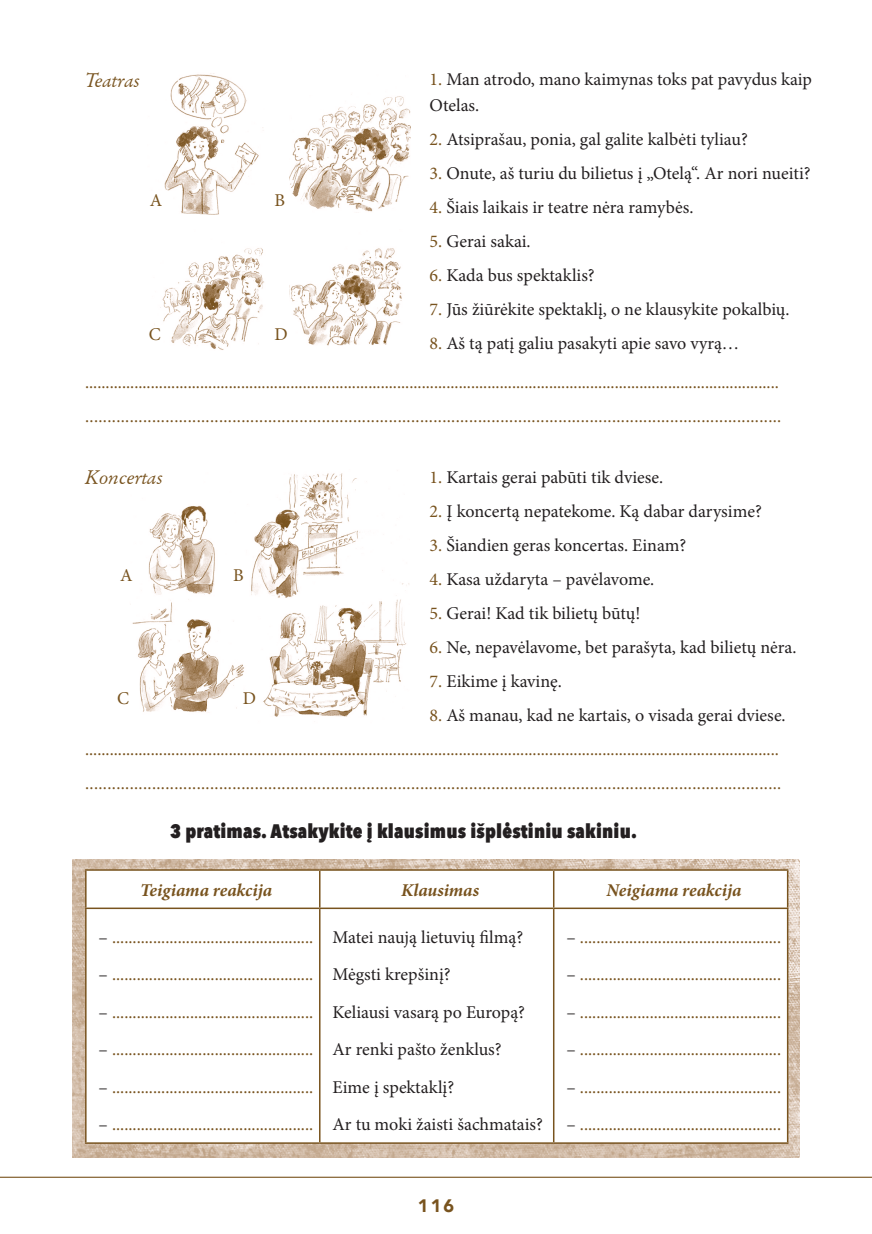
<style>
.page{position:relative;width:872px;height:1234px;background:#fff}
.page>*{position:absolute;margin:0;border:0;box-sizing:border-box;transform-origin:0 0}
.PAVADINIMAI{font:800 19.5px "Avenir Next Condensed";letter-spacing:.01em;color:#231f20}
.zodziai_po_pavyzdzia{font:19.5px "MC Garamond Original Italic";color:#78531e}
.UZDUOTYS-2_rudi_ir_t{font:18px "Minion Pro";color:#78531e}
.UZDUOTYS{font:18px/25.5px "Minion Pro";color:#231f20}
.UZDUOTIS-2_rudi{font:18px "Minion Pro";color:#231f20}
.lenteles_galvos{font:italic 700 18px "Minion Pro";letter-spacing:-.005em;color:#78531e}
.t1{font:900 18px "Avenir";color:#78531e}
.s1{color:#78531e}
.s2{color:#231f20}
</style>
<div class="page">
<hr style="left:0;top:1176px;width:872px;height:1px;background:#78531e">
<img style="left:72px;top:859px;width:727px;height:297px">
<img style="left:164px;top:73px;width:99px;height:141px">
<img style="left:290px;top:96px;width:121px;height:116px">
<img style="left:132px;top:473px;width:277px;height:244px">
<img style="left:160px;top:248px;width:104px;height:102px">
<img style="left:290px;top:248px;width:112px;height:98px">
<svg style="left:87px;top:870px;width:700px;height:271px"></svg>
<hr style="left:85px;top:870px;width:2px;height:37px;background:#78531e">
<hr style="left:85px;top:869px;width:235px;height:1px;background:#78531e">
<hr style="left:320px;top:869px;width:234px;height:1px;background:#78531e">
<hr style="left:554px;top:869px;width:234px;height:1px;background:#78531e">
<hr style="left:319px;top:870px;width:1px;height:37px;background:#78531e">
<hr style="left:553px;top:870px;width:1px;height:37px;background:#78531e">
<hr style="left:787px;top:870px;width:1px;height:37px;background:#78531e">
<hr style="left:85px;top:908px;width:2px;height:233px;background:#78531e">
<hr style="left:85px;top:907px;width:235px;height:1px;background:#78531e">
<hr style="left:320px;top:907px;width:234px;height:1px;background:#78531e">
<hr style="left:554px;top:907px;width:234px;height:1px;background:#78531e">
<hr style="left:319px;top:908px;width:1px;height:233px;background:#78531e">
<hr style="left:553px;top:908px;width:1px;height:233px;background:#78531e">
<hr style="left:787px;top:908px;width:1px;height:233px;background:#78531e">
<hr style="left:85px;top:1141px;width:235px;height:2px;background:#78531e">
<hr style="left:320px;top:1141px;width:234px;height:2px;background:#78531e">
<hr style="left:554px;top:1141px;width:234px;height:2px;background:#78531e">
<p class="zodziai_po_pavyzdzia" style="left:85px;top:68px;width:57px">Teatras</p>
<p class="UZDUOTYS" style="left:429px;top:67px;width:384px"><span class="s1">1.</span> Man atrodo, mano kaimynas toks pat pavydus kaip<br>Otelas.</p>
<p class="UZDUOTYS" style="left:429px;top:126px;width:320px"><span class="s1">2.</span> Atsiprašau, ponia, gal galite kalbėti tyliau?</p>
<p class="UZDUOTYS" style="left:429px;top:160px;width:382px"><span class="s1">3.</span> Onute, aš turiu du bilietus į „Otelą“. Ar nori nueiti?</p>
<p class="UZDUOTYS" style="left:429px;top:194px;width:265px"><span class="s1">4.</span> Šiais laikais ir teatre nėra ramybės.</p>
<p class="UZDUOTYS" style="left:429px;top:228px;width:103px"><span class="s1">5.</span> Gerai sakai.</p>
<p class="UZDUOTYS" style="left:429px;top:262px;width:167px"><span class="s1">6.</span> Kada bus spektaklis?</p>
<p class="UZDUOTYS" style="left:429px;top:296px;width:361px"><span class="s1">7.</span> Jūs žiūrėkite spektaklį, o ne klausykite pokalbių.</p>
<p class="UZDUOTYS" style="left:429px;top:330px;width:311px"><span class="s1">8.</span> Aš tą patį galiu pasakyti apie savo vyrą…</p>
<p class="UZDUOTYS-2_rudi_ir_t" style="left:85px;top:370px;width:695px">.........................................................................................................................................................................</p>
<p class="UZDUOTYS-2_rudi_ir_t" style="left:85px;top:404px;width:698px">............................................................................................................................................................</p>
<p class="UZDUOTYS-2_rudi_ir_t" style="left:150px;top:188px;width:14px">A</p>
<p class="UZDUOTYS-2_rudi_ir_t" style="left:274px;top:188px;width:12px">B</p>
<p class="UZDUOTYS-2_rudi_ir_t" style="left:149px;top:322px;width:13px">C</p>
<p class="UZDUOTYS-2_rudi_ir_t" style="left:274px;top:322px;width:15px">D</p>
<p class="UZDUOTIS-2_rudi" style="left:429px;top:465px;width:235px"><span class="s1">1.</span> Kartais gerai pabūti tik dviese.</p>
<p class="UZDUOTIS-2_rudi" style="left:429px;top:499px;width:334px"><span class="s1">2.</span> Į koncertą nepatekome. Ką dabar darysime?</p>
<p class="UZDUOTIS-2_rudi" style="left:429px;top:533px;width:258px"><span class="s1">3.</span> Šiandien geras koncertas. Einam?</p>
<p class="UZDUOTIS-2_rudi" style="left:429px;top:567px;width:226px"><span class="s1">4.</span> Kasa uždaryta – pavėlavome.</p>
<p class="UZDUOTIS-2_rudi" style="left:429px;top:601px;width:212px"><span class="s1">5.</span> Gerai! Kad tik bilietų būtų!</p>
<p class="UZDUOTIS-2_rudi" style="left:429px;top:635px;width:368px"><span class="s1">6.</span> Ne, nepavėlavome, bet parašyta, kad bilietų nėra.</p>
<p class="UZDUOTIS-2_rudi" style="left:429px;top:669px;width:134px"><span class="s1">7.</span> Eikime į kavinę.</p>
<p class="UZDUOTIS-2_rudi" style="left:429px;top:703px;width:357px"><span class="s1">8.</span> Aš manau, kad ne kartais, o visada gerai dviese.</p>
<p class="UZDUOTYS-2_rudi_ir_t" style="left:85px;top:737px;width:695px">.........................................................................................................................................................................</p>
<p class="UZDUOTYS-2_rudi_ir_t" style="left:85px;top:771px;width:698px">............................................................................................................................................................</p>
<p class="PAVADINIMAI" style="left:170px;top:818px;width:468px">3 pratimas. Atsakykite į klausimus išplėstiniu sakiniu.</p>
<p class="zodziai_po_pavyzdzia" style="left:85px;top:465px;width:80px">Koncertas</p>
<p class="UZDUOTYS-2_rudi_ir_t" style="left:120px;top:563px;width:14px">A</p>
<p class="UZDUOTYS-2_rudi_ir_t" style="left:233px;top:563px;width:12px">B</p>
<p class="UZDUOTYS-2_rudi_ir_t" style="left:117px;top:686px;width:13px">C</p>
<p class="UZDUOTYS-2_rudi_ir_t" style="left:243px;top:686px;width:15px">D</p>
<p class="lenteles_galvos" style="left:140px;top:876px;width:133px">Teigiama reakcija</p>
<p class="lenteles_galvos" style="left:401px;top:876px;width:80px">Klausimas</p>
<p class="lenteles_galvos" style="left:606px;top:876px;width:136px">Neigiama reakcija</p>
<p class="UZDUOTYS-2_rudi_ir_t" style="left:99px;top:924px;width:216px"><span class="s2">–</span> .................................................</p>
<p class="UZDUOTYS-2_rudi_ir_t" style="left:99px;top:962px;width:216px"><span class="s2">–</span> .................................................</p>
<p class="UZDUOTYS-2_rudi_ir_t" style="left:99px;top:999px;width:216px"><span class="s2">–</span> .................................................</p>
<p class="UZDUOTYS-2_rudi_ir_t" style="left:99px;top:1037px;width:216px"><span class="s2">–</span> .................................................</p>
<p class="UZDUOTYS-2_rudi_ir_t" style="left:99px;top:1074px;width:216px"><span class="s2">–</span> .................................................</p>
<p class="UZDUOTYS-2_rudi_ir_t" style="left:99px;top:1112px;width:216px"><span class="s2">–</span> .................................................</p>
<p class="UZDUOTYS" style="left:332px;top:924px;width:192px">Matei naują lietuvių filmą?</p>
<p class="UZDUOTYS" style="left:332px;top:961px;width:120px">Mėgsti krepšinį?</p>
<p class="UZDUOTYS" style="left:332px;top:999px;width:194px">Keliausi vasarą po Europą?</p>
<p class="UZDUOTYS" style="left:332px;top:1036px;width:171px">Ar renki pašto ženklus?</p>
<p class="UZDUOTYS" style="left:332px;top:1074px;width:123px">Eime į spektaklį?</p>
<p class="UZDUOTYS" style="left:332px;top:1111px;width:212px">Ar tu moki žaisti šachmatais?</p>
<p class="UZDUOTYS-2_rudi_ir_t" style="left:566px;top:924px;width:216px"><span class="s2">–</span> .................................................</p>
<p class="UZDUOTYS-2_rudi_ir_t" style="left:566px;top:962px;width:216px"><span class="s2">–</span> .................................................</p>
<p class="UZDUOTYS-2_rudi_ir_t" style="left:566px;top:999px;width:216px"><span class="s2">–</span> .................................................</p>
<p class="UZDUOTYS-2_rudi_ir_t" style="left:566px;top:1037px;width:216px"><span class="s2">–</span> .................................................</p>
<p class="UZDUOTYS-2_rudi_ir_t" style="left:566px;top:1074px;width:216px"><span class="s2">–</span> .................................................</p>
<p class="UZDUOTYS-2_rudi_ir_t" style="left:566px;top:1112px;width:216px"><span class="s2">–</span> .................................................</p>
<p class="t1" style="left:418px;top:1189px;width:38px">116</p>
</div>
